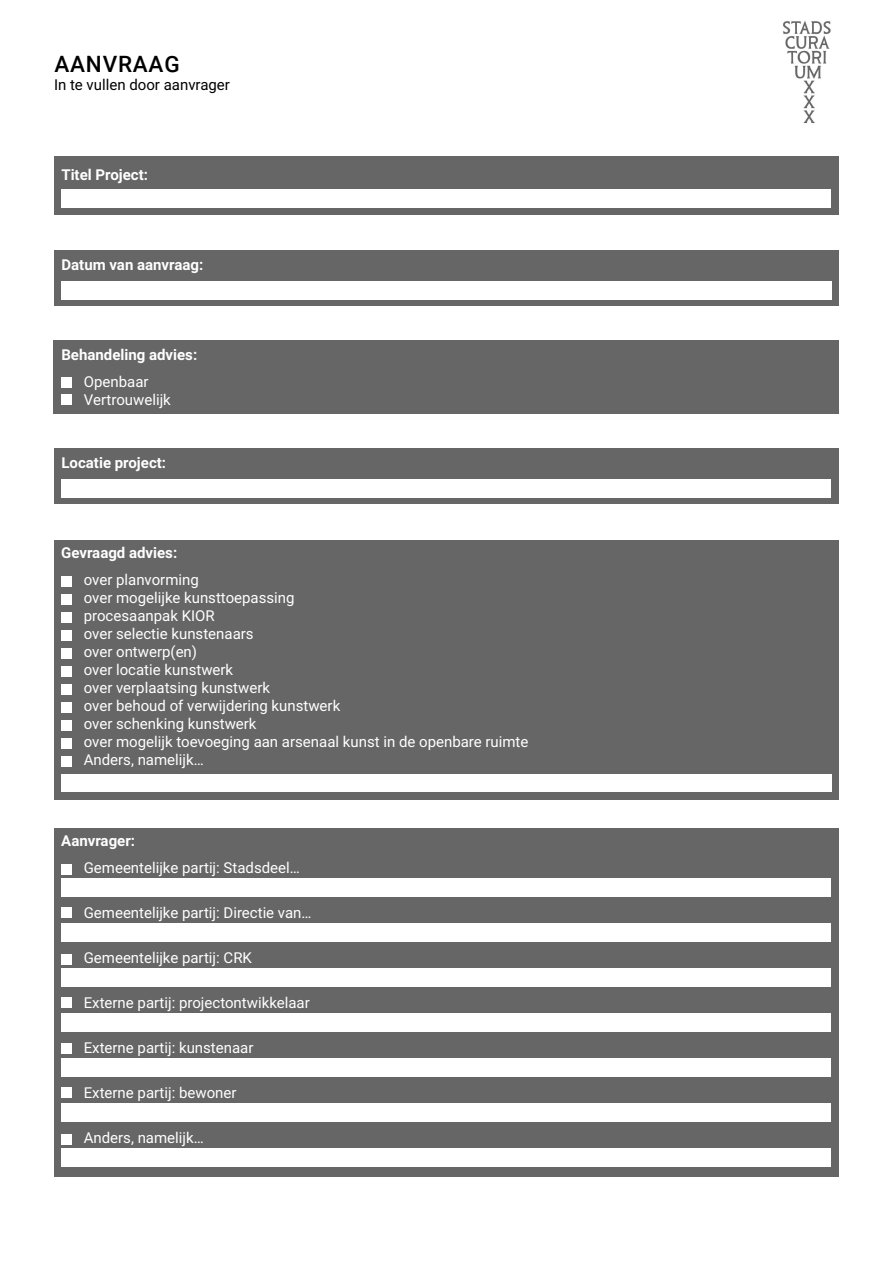
<style>
.page{position:relative;width:893px;height:1263px;background:#fff}
.page>*{position:absolute;margin:0;border:0;box-sizing:border-box;transform-origin:0 0}
.t1{font:500 22.5px "Roboto";letter-spacing:.035em;color:#000}
.t2{font:15px/18px "Roboto";color:#fff}
.t3{font:700 15px/27px "Roboto";color:#fff}
.t4{font:15px "Roboto";color:#000}
.s1{font-weight:400}
.s2{font-weight:700}
</style>
<div class="page">
<div style="left:54px;top:156px;width:785px;height:59px;background:#666"></div>
<div style="left:61px;top:189px;width:770px;height:18px;background:#fff"></div>
<div style="left:54px;top:251px;width:785px;height:55px;background:#666"></div>
<div style="left:61px;top:281px;width:770px;height:18px;background:#fff"></div>
<div style="left:54px;top:341px;width:785px;height:73px;background:#666"></div>
<div style="left:61px;top:377px;width:11px;height:11px;background:#fff"></div>
<div style="left:61px;top:394px;width:11px;height:11px;background:#fff"></div>
<div style="left:54px;top:449px;width:785px;height:55px;background:#666"></div>
<div style="left:61px;top:479px;width:770px;height:18px;background:#fff"></div>
<div style="left:54px;top:540px;width:785px;height:260px;background:#666"></div>
<div style="left:61px;top:774px;width:770px;height:17px;background:#fff"></div>
<div style="left:54px;top:828px;width:785px;height:348px;background:#666"></div>
<div style="left:62px;top:576px;width:10px;height:10px;background:#fff"></div>
<div style="left:62px;top:612px;width:10px;height:10px;background:#fff"></div>
<div style="left:62px;top:594px;width:10px;height:10px;background:#fff"></div>
<div style="left:62px;top:630px;width:10px;height:10px;background:#fff"></div>
<div style="left:62px;top:648px;width:10px;height:10px;background:#fff"></div>
<div style="left:62px;top:666px;width:10px;height:10px;background:#fff"></div>
<div style="left:62px;top:684px;width:10px;height:10px;background:#fff"></div>
<div style="left:62px;top:702px;width:10px;height:10px;background:#fff"></div>
<div style="left:62px;top:720px;width:10px;height:10px;background:#fff"></div>
<div style="left:62px;top:738px;width:10px;height:10px;background:#fff"></div>
<div style="left:62px;top:864px;width:10px;height:10px;background:#fff"></div>
<div style="left:61px;top:908px;width:11px;height:10px;background:#fff"></div>
<div style="left:62px;top:756px;width:10px;height:10px;background:#fff"></div>
<div style="left:61px;top:954px;width:11px;height:11px;background:#fff"></div>
<div style="left:61px;top:998px;width:11px;height:10px;background:#fff"></div>
<div style="left:62px;top:1043px;width:10px;height:10px;background:#fff"></div>
<div style="left:62px;top:1088px;width:10px;height:10px;background:#fff"></div>
<div style="left:62px;top:1134px;width:10px;height:11px;background:#fff"></div>
<div style="left:62px;top:878px;width:769px;height:18px;background:#fff"></div>
<div style="left:62px;top:923px;width:769px;height:18px;background:#fff"></div>
<div style="left:62px;top:968px;width:769px;height:18px;background:#fff"></div>
<div style="left:62px;top:1013px;width:769px;height:18px;background:#fff"></div>
<div style="left:61px;top:1058px;width:770px;height:18px;background:#fff"></div>
<div style="left:61px;top:1103px;width:770px;height:18px;background:#fff"></div>
<div style="left:61px;top:1148px;width:770px;height:18px;background:#fff"></div>
<img style="left:783px;top:21px;width:48px;height:102px">
<p class="t1" style="left:54px;top:48px;width:127px">AANVRAAG</p>
<p class="t4" style="left:54px;top:74px;width:177px">In te vullen door aanvrager</p>
<p class="t3" style="left:61px;top:161px;width:88px">Titel Project:</p>
<p class="t3" style="left:62px;top:251px;width:143px">Datum van aanvraag:</p>
<p class="t3" style="left:84px;top:341px;width:115px;text-indent:-22px">Behandeling advies:<br><span class="s1">Openbaar</span></p>
<p class="t2" style="left:84px;top:390px;width:88px">Vertrouwelijk</p>
<p class="t3" style="left:62px;top:449px;width:106px">Locatie project:</p>
<p class="t3" style="left:84px;top:539px;width:117px;text-indent:-23px">Gevraagd advies: <span class="s1">over planvorming</span></p>
<p class="t2" style="left:84px;top:588px;width:446px">over mogelijke kunsttoepassing<br>procesaanpak KIOR<br>over selectie kunstenaars<br>over ontwerp(en)<br>over locatie kunstwerk<br>over verplaatsing kunstwerk<br>over behoud of verwijdering kunstwerk<br>over schenking kunstwerk<br>over mogelijk toevoeging aan arsenaal kunst in de openbare ruimte<br>Anders, namelijk…</p>
<p class="t2" style="left:84px;top:827px;width:218px;line-height:27px;text-indent:-22px"><span class="s2">Aanvrager:<br></span>Gemeentelijke partij: Stadsdeel…</p>
<p class="t2" style="left:84px;top:903px;width:229px">Gemeentelijke partij: Directie van…</p>
<p class="t2" style="left:84px;top:948px;width:170px">Gemeentelijke partij: CRK</p>
<p class="t2" style="left:84px;top:993px;width:228px">Externe partij: projectontwikkelaar</p>
<p class="t2" style="left:84px;top:1038px;width:171px">Externe partij: kunstenaar</p>
<p class="t2" style="left:84px;top:1083px;width:154px">Externe partij: bewoner</p>
<p class="t2" style="left:84px;top:1128px;width:121px">Anders, namelijk…</p>
</div>
